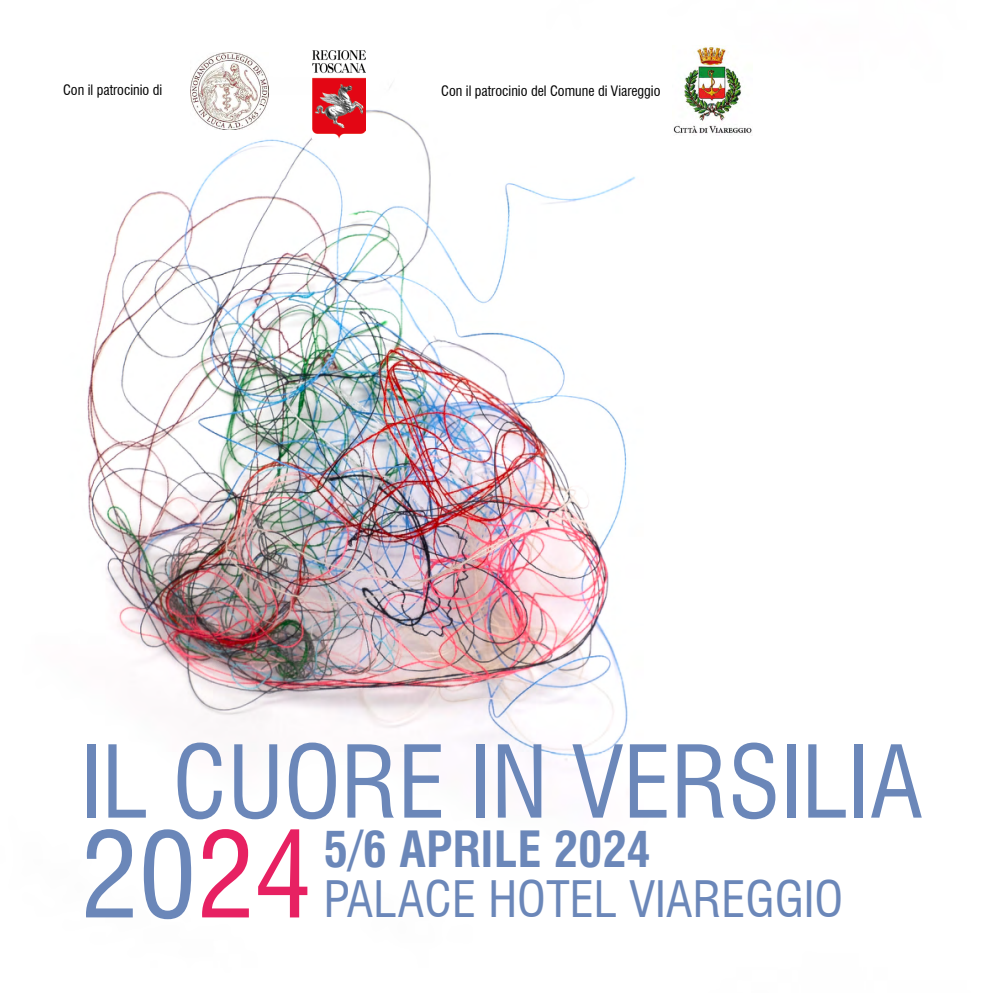
<style>
.page{position:relative;width:993px;height:993px;background:#fff}
.page>*{position:absolute;margin:0;border:0;box-sizing:border-box;transform-origin:0 0}
.t1{font:condensed 116.55px "Swiss 721 BT";color:#6b87b9}
.t2{font:condensed 97.48px "Swiss 721 BT";color:#6b87b9}
.t3{font:condensed 49px "Swiss 721 BT";color:#6b87b9}
.t4{font:700 condensed 48.65px "Swiss 721 BT";color:#6b87b9}
.t5{font:condensed 14px "Swiss 721 BT";color:#000}
.s1{color:#e72162}
</style>
<div class="page">
<img style="left:87px;top:50px;width:549px;height:711px">
<img style="left:190px;top:52px;width:78px;height:77px">
<img style="left:313px;top:50px;width:52px;height:89px">
<img style="left:673px;top:45px;width:79px;height:91px">
<p class="t5" style="left:63px;top:81px;width:101px">Con il patrocinio di</p>
<p class="t5" style="left:441px;top:82px;width:221px">Con il patrocinio del Comune di Viareggio</p>
<h2 class="t2" style="left:80px;top:723px;width:844px">IL CUORE IN VERSILIA</h2>
<h1 class="t1" style="left:80px;top:804px;width:233px">20<span class="s1">24</span></h1>
<h3 class="t4" style="left:323px;top:819px;width:328px">5/6 APRILE 2024</h3>
<h3 class="t3" style="left:323px;top:869px;width:521px">PALACE HOTEL VIAREGGIO</h3>
</div>
